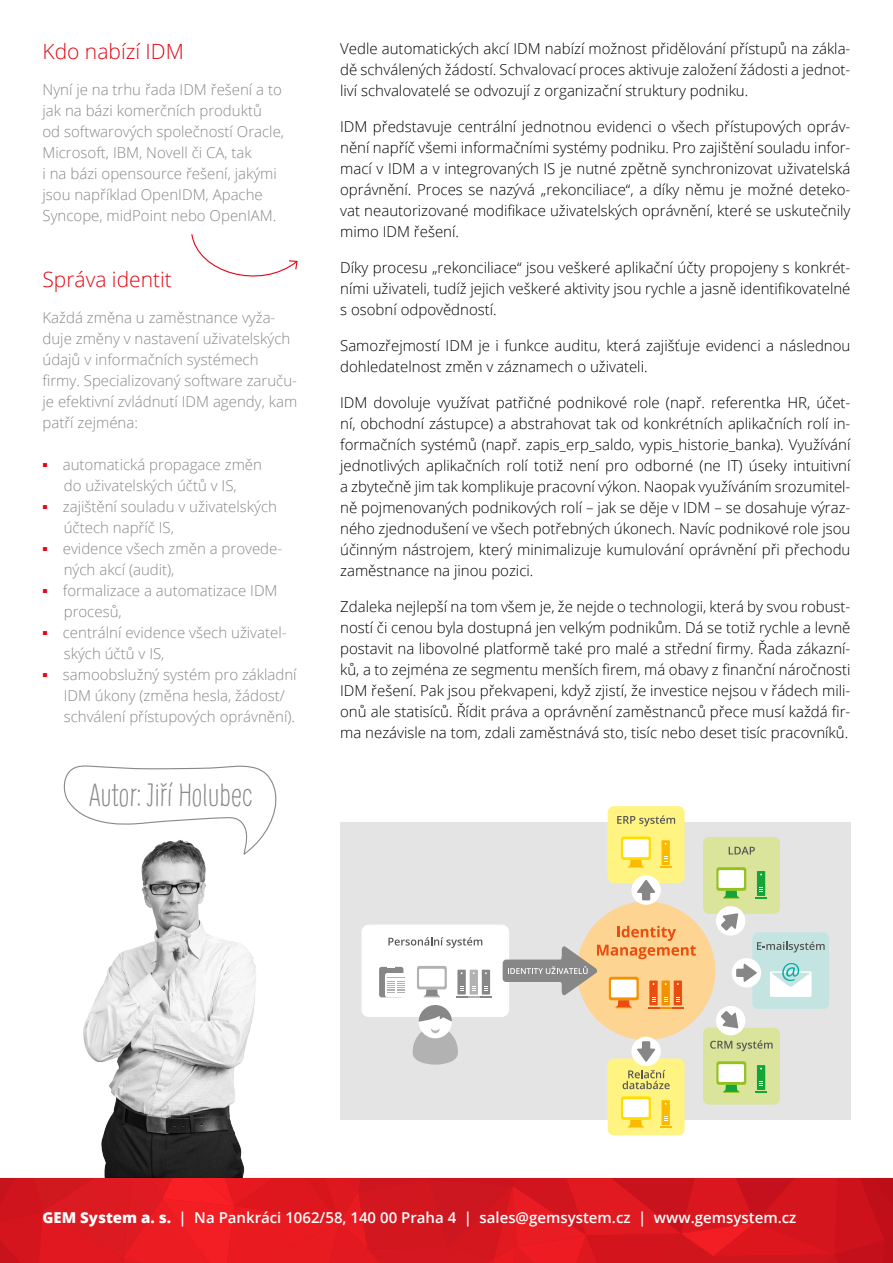
<style>
.page{position:relative;width:893px;height:1263px;background:#fff}
.page>*{position:absolute;margin:0;border:0;box-sizing:border-box;transform-origin:0 0}
.t1{font:300 31.5px "Supernettcn";color:#888}
.t2{font:300 21px "Open Sans";color:#e30613}
.t3{font:300 15px/21px "Open Sans";color:#000;text-align:justify}
.t4{font:300 15px/21px "Open Sans";color:#888}
.t5{font:600 15px "Open Sans";color:#fff}
.s1{font-family:"Times New Roman";font-weight:700;color:#e30613}
.s2{font-weight:800}
</style>
<div class="page">
<svg style="left:0;top:1178px;width:893px;height:85px;background:#da171f"></svg>
<div style="left:340px;top:822px;width:510px;height:297px;background:#e5e4e5"></div>
<svg style="left:191px;top:234px;width:107px;height:43px"></svg>
<div style="left:608px;top:1058px;width:77px;height:77px;background:#fff482;border-radius:6px"></div>
<div style="left:608px;top:806px;width:77px;height:77px;background:#fff482;border-radius:6px"></div>
<div style="left:752px;top:932px;width:77px;height:77px;background:#c4e4e2;border-radius:6px"></div>
<div style="left:703px;top:837px;width:77px;height:77px;background:#dae49b;border-radius:6px"></div>
<div style="left:703px;top:1028px;width:77px;height:77px;background:#dae49b;border-radius:6px"></div>
<div style="left:621px;top:1096px;width:30px;height:24px;background:linear-gradient(to right,#fd0,#fd0);border-radius:3px"></div>
<div style="left:623px;top:1099px;width:26px;height:18px;background:#fff"></div>
<svg style="left:628px;top:1120px;width:16px;height:8px"></svg>
<div style="left:661px;top:1100px;width:9px;height:25px;background:#fbba00"></div>
<svg style="left:660px;top:1116px;width:11px;height:12px"></svg>
<div style="left:716px;top:1061px;width:30px;height:24px;background:#95c11f;border-radius:3px"></div>
<div style="left:718px;top:1064px;width:26px;height:18px;background:#fff"></div>
<svg style="left:723px;top:1085px;width:17px;height:8px"></svg>
<div style="left:757px;top:1065px;width:8px;height:25px;background:#13a538"></div>
<svg style="left:755px;top:1081px;width:12px;height:12px"></svg>
<div style="left:716px;top:867px;width:30px;height:24px;background:#95c11f;border-radius:3px"></div>
<div style="left:718px;top:870px;width:26px;height:18px;background:#fff"></div>
<svg style="left:723px;top:891px;width:17px;height:8px"></svg>
<div style="left:757px;top:871px;width:8px;height:25px;background:#13a538"></div>
<svg style="left:755px;top:887px;width:12px;height:12px"></svg>
<div style="left:621px;top:836px;width:30px;height:24px;background:linear-gradient(to right,#fd0,#fd0);border-radius:3px"></div>
<div style="left:623px;top:839px;width:26px;height:18px;background:#fff"></div>
<svg style="left:628px;top:860px;width:16px;height:8px"></svg>
<div style="left:661px;top:840px;width:9px;height:25px;background:#fbba00"></div>
<svg style="left:660px;top:856px;width:11px;height:12px"></svg>
<div style="left:577px;top:901px;width:138px;height:139px;background:#fdd491;border-radius:50%"></div>
<div style="left:732px;top:958px;width:29px;height:29px;background:#fff;border-radius:50%"></div>
<svg style="left:736px;top:964px;width:21px;height:18px"></svg>
<div style="left:631px;top:1037px;width:30px;height:29px;background:#fff;border-radius:50%"></div>
<svg style="left:637px;top:1041px;width:18px;height:21px"></svg>
<div style="left:631px;top:875px;width:30px;height:30px;background:#fff;border-radius:50%"></div>
<svg style="left:637px;top:880px;width:18px;height:20px"></svg>
<svg style="left:716px;top:906px;width:29px;height:30px"></svg>
<div style="left:361px;top:925px;width:148px;height:92px;background:#fff;border-radius:7px"></div>
<div style="left:379px;top:967px;width:24px;height:30px;background:#878787;border-radius:2px"></div>
<div style="left:385px;top:973px;width:23px;height:24px;background:#fff;border-radius:2px"></div>
<svg style="left:388px;top:977px;width:17px;height:16px"></svg>
<svg style="left:417px;top:966px;width:30px;height:23px"></svg>
<div style="left:419px;top:969px;width:26px;height:17px;background:#fff"></div>
<svg style="left:424px;top:989px;width:16px;height:8px"></svg>
<div style="left:457px;top:970px;width:9px;height:24px;background:#878787"></div>
<div style="left:470px;top:970px;width:8px;height:24px;background:#b3b2b2"></div>
<div style="left:482px;top:970px;width:8px;height:24px;background:#878787"></div>
<svg style="left:456px;top:986px;width:35px;height:11px"></svg>
<div style="left:419px;top:1005px;width:33px;height:33px;background:#fff;border-radius:50%"></div>
<svg style="left:419px;top:1005px;width:33px;height:17px"></svg>
<svg style="left:412px;top:1028px;width:46px;height:37px"></svg>
<svg style="left:388px;top:937px;width:94px;height:11px"></svg>
<svg style="left:617px;top:815px;width:58px;height:11px"></svg>
<svg style="left:729px;top:847px;width:26px;height:7px"></svg>
<svg style="left:757px;top:941px;width:68px;height:11px"></svg>
<svg style="left:710px;top:1004px;width:63px;height:47px"></svg>
<svg style="left:623px;top:1070px;width:47px;height:19px"></svg>
<svg style="left:503px;top:926px;width:193px;height:82px"></svg>
<div style="left:770px;top:971px;width:42px;height:26px;background:#fff;border-radius:2px"></div>
<svg style="left:771px;top:963px;width:39px;height:24px"></svg>
<svg style="left:63px;top:765px;width:214px;height:58px"></svg>
<img style="left:67px;top:823px;width:206px;height:355px">
<h2 class="t2" style="left:43px;top:37px;width:143px">Kdo nabízí IDM</h2>
<p class="t4" style="left:43px;top:78px;width:243px">Nyní je na trhu řada IDM řešení a to jak na bázi komerčních produktů<br>od softwarových společností Oracle, Microsoft, IBM, Novell či CA, tak<br>i na bázi opensource řešení, jakými jsou například OpenIDM, Apache Syncope, midPoint nebo OpenIAM.</p>
<h2 class="t2" style="left:43px;top:265px;width:131px">Správa identit</h2>
<p class="t4" style="left:43px;top:306px;width:256px">Každá změna u zaměstnance vyža&shy;duje změny v nastavení uživatelských údajů v informačních systémech firmy. Specializovaný software zaruču&shy;je efektivní zvládnutí IDM agendy, kam patří zejména:</p>
<p class="t4" style="left:43px;top:453px;width:221px;text-align:center"><span class="s1">▪</span> automatická propagace změn do uživatelských účtů v IS,</p>
<p class="t4" style="left:64px;top:495px;width:215px;text-indent:-21px"><span class="s1">▪</span> zajištění souladu v uživatelských účtech napříč IS,</p>
<p class="t4" style="left:64px;top:537px;width:220px;text-indent:-21px"><span class="s1">▪</span> evidence všech změn a provede&shy;ných akcí (audit),</p>
<p class="t4" style="left:64px;top:579px;width:215px;text-indent:-21px"><span class="s1">▪</span> formalizace a automatizace IDM procesů,</p>
<p class="t4" style="left:64px;top:621px;width:224px;text-indent:-21px"><span class="s1">▪</span> centrální evidence všech uživatel&shy;ských účtů v IS,</p>
<p class="t4" style="left:64px;top:663px;width:234px;text-indent:-21px"><span class="s1">▪</span> samoobslužný systém pro základní<br>IDM úkony (změna hesla, žádost/ schválení přístupových oprávnění).</p>
<h1 class="t1" style="left:89px;top:774px;width:165px">Autor: Jiří Holubec</h1>
<p class="t3" style="left:340px;top:38px;width:512px">Vedle automatických akcí IDM nabízí možnost přidělování přístupů na zákla&shy;dě schválených žádostí. Schvalovací proces aktivuje založení žádosti a jednot&shy;liví schvalovatelé se odvozují z organizační struktury podniku.</p>
<p class="t3" style="left:340px;top:116px;width:512px">IDM představuje centrální jednotnou evidenci o všech přístupových opráv&shy;nění napříč všemi informačními systémy podniku. Pro zajištění souladu infor&shy;mací v IDM a v integrovaných IS je nutné zpětně synchronizovat uživatelská oprávnění. Proces se nazývá „rekonciliace“, a díky němu je možné deteko&shy;vat neautorizované modifikace uživatelských oprávnění, které se uskutečnily mimo IDM řešení.</p>
<p class="t3" style="left:340px;top:257px;width:512px">Díky procesu „rekonciliace“ jsou veškeré aplikační účty propojeny s konkrét&shy;ními uživateli, tudíž jejich veškeré aktivity jsou rychle a jasně identifikovatelné s osobní odpovědností.</p>
<p class="t3" style="left:340px;top:335px;width:512px">Samozřejmostí IDM je i funkce auditu, která zajišťuje evidenci a následnou dohledatelnost změn v záznamech o uživateli.</p>
<p class="t3" style="left:340px;top:392px;width:512px">IDM dovoluje využívat patřičné podnikové role (např. referentka HR, účet&shy;ní, obchodní zástupce) a abstrahovat tak od konkrétních aplikačních rolí in&shy;formačních systémů (např. zapis_erp_saldo, vypis_historie_banka). Využívání jednotlivých aplikačních rolí totiž není pro odborné (ne IT) úseky intuitivní a zbytečně jim tak komplikuje pracovní výkon. Naopak využíváním srozumitel&shy;ně pojmenovaných podnikových rolí – jak se děje v IDM – se dosahuje výraz&shy;ného zjednodušení ve všech potřebných úkonech. Navíc podnikové role jsou účinným nástrojem, který minimalizuje kumulování oprávnění při přechodu zaměstnance na jinou pozici.</p>
<p class="t3" style="left:340px;top:596px;width:512px">Zdaleka nejlepší na tom všem je, že nejde o technologii, která by svou robust&shy;ností či cenou byla dostupná jen velkým podnikům. Dá se totiž rychle a levně postavit na libovolné platformě také pro malé a střední firmy. Řada zákazní&shy;ků, a to zejména ze segmentu menších firem, má obavy z finanční náročnosti IDM řešení. Pak jsou překvapeni, když zjistí, že investice nejsou v řádech mili&shy;onů ale statisíců. Řídit práva a oprávnění zaměstnanců přece musí každá fir&shy;ma nezávisle na tom, zdali zaměstnává sto, tisíc nebo deset tisíc pracovníků.</p>
<p class="t5" style="left:43px;top:1208px;width:755px"><span class="s2">GEM System a. s.</span> | Na Pankráci 1062/58, 140 00 Praha 4 | sales@gemsystem.cz | www.gemsystem.cz</p>
</div>
